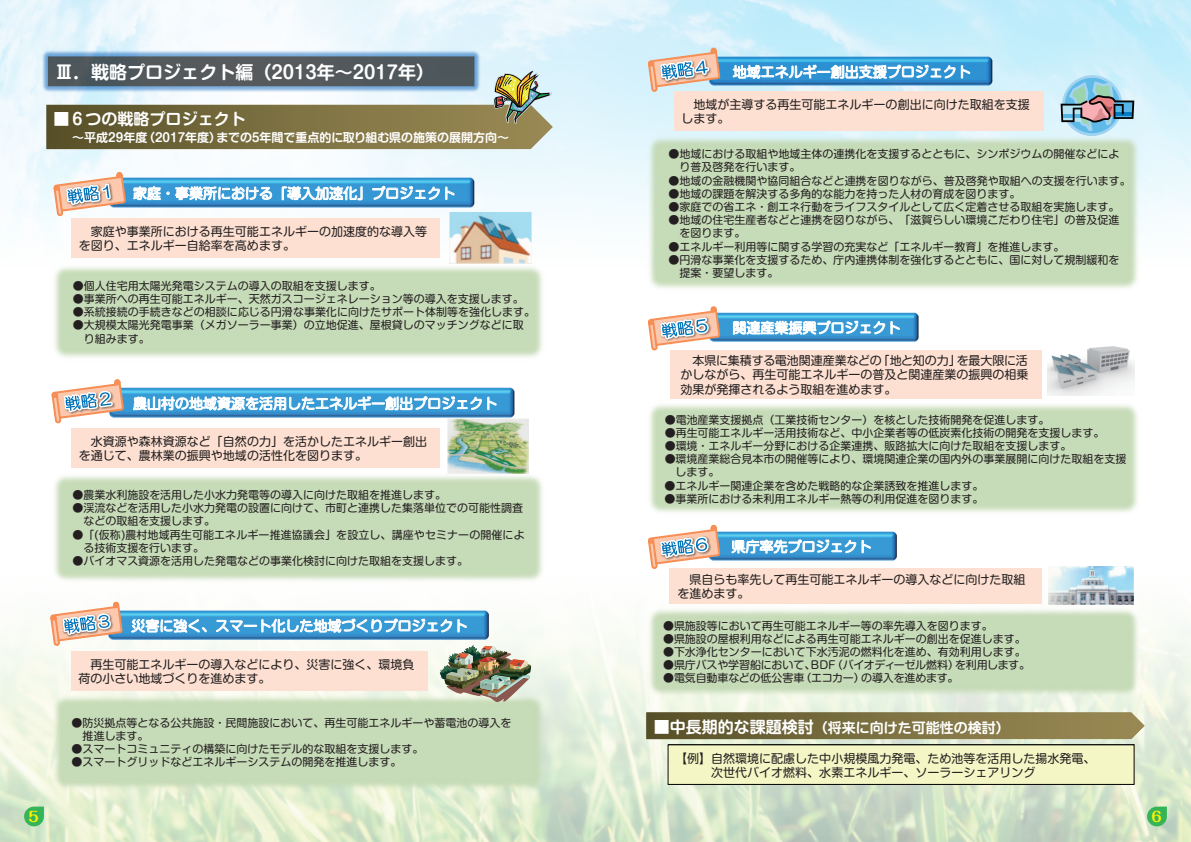
<style>
.page{position:relative;width:1191px;height:842px;background:#fff}
.page>*{position:absolute;margin:0;border:0;box-sizing:border-box;transform-origin:0 0}
.t1{font:700 18px "Shin M Go Pro De";color:#fff}
.t2{font:700 16px "Shin M Go Pro De";color:#fff}
.t3{font:14px "Shin M Go Pro";color:#fff}
.t4{font:700 14px "Shin M Go Pro De";color:#fff}
.t5{font:700 14px "Maru Fo Pro";color:#fff101}
.t6{font:12px/14.4px "Shin M Go Pro";color:#231f20}
.t7{font:700 12px "Shin M Go Pro De";color:#fff}
.t8{font:11px/13.2px "Shin M Go Pro";color:#231f20}
.t9{font:11px "Shin M Go Pro";letter-spacing:-.03em;color:#231f20}
.s1{font-family:"Shin M Go Pro";font-weight:400;font-size:16px}
.s2{font-size:16px}
</style>
<div class="page">
<img style="left:0;top:567px;width:1191px;height:275px">
<svg style="left:24px;top:821px;width:20px;height:5px"></svg>
<svg style="left:1147px;top:806px;width:19px;height:20px"></svg>
<img style="left:39px;top:48px;width:443px;height:46px">
<img style="left:46px;top:105px;width:507px;height:44px">
<img style="left:22px;top:233px;width:553px;height:155px">
<div style="left:71px;top:218px;width:368px;height:40px;background:#fde0d1"></div>
<img style="left:126px;top:178px;width:348px;height:29px">
<svg style="left:133px;top:186px;width:28px;height:14px"></svg>
<svg style="left:175px;top:185px;width:97px;height:16px"></svg>
<svg style="left:282px;top:185px;width:80px;height:15px"></svg>
<svg style="left:372px;top:186px;width:82px;height:14px"></svg>
<svg style="left:54px;top:172px;width:72px;height:44px"></svg>
<img style="left:22px;top:442px;width:553px;height:171px">
<img style="left:447px;top:419px;width:81px;height:54px">
<div style="left:71px;top:428px;width:368px;height:40px;background:#fde0d1"></div>
<img style="left:124px;top:388px;width:390px;height:29px">
<svg style="left:133px;top:396px;width:363px;height:14px"></svg>
<svg style="left:51px;top:379px;width:73px;height:44px"></svg>
<img style="left:22px;top:663px;width:553px;height:158px">
<div style="left:71px;top:651px;width:357px;height:40px;background:#fde0d1"></div>
<img style="left:123px;top:610px;width:365px;height:30px">
<svg style="left:131px;top:613px;width:76px;height:20px"></svg>
<svg style="left:216px;top:618px;width:236px;height:15px"></svg>
<svg style="left:458px;top:619px;width:9px;height:13px"></svg>
<img style="left:440px;top:645px;width:91px;height:57px">
<svg style="left:50px;top:602px;width:73px;height:44px"></svg>
<img style="left:494px;top:70px;width:58px;height:54px">
<img style="left:646px;top:728px;width:498px;height:11px">
<svg style="left:667px;top:744px;width:467px;height:41px"></svg>
<img style="left:616px;top:104px;width:554px;height:184px">
<div style="left:673px;top:91px;width:370px;height:40px;background:#fde0d1"></div>
<img style="left:720px;top:56px;width:272px;height:30px">
<svg style="left:733px;top:65px;width:222px;height:14px"></svg>
<svg style="left:961px;top:65px;width:9px;height:13px"></svg>
<svg style="left:1060px;top:75px;width:74px;height:61px"></svg>
<svg style="left:648px;top:48px;width:72px;height:44px"></svg>
<img style="left:647px;top:371px;width:491px;height:174px">
<div style="left:670px;top:350px;width:372px;height:48px;background:#fde0d1"></div>
<img style="left:720px;top:312px;width:199px;height:30px">
<svg style="left:733px;top:321px;width:166px;height:14px"></svg>
<img style="left:1047px;top:346px;width:87px;height:49px">
<svg style="left:648px;top:306px;width:72px;height:44px"></svg>
<img style="left:616px;top:576px;width:554px;height:152px">
<div style="left:669px;top:568px;width:373px;height:36px;background:#fde0d1"></div>
<img style="left:720px;top:531px;width:176px;height:30px">
<svg style="left:731px;top:539px;width:139px;height:14px"></svg>
<svg style="left:648px;top:525px;width:72px;height:51px"></svg>
<img style="left:449px;top:212px;width:82px;height:51px">
<img style="left:1048px;top:567px;width:85px;height:37px">
<h1 class="t1" style="left:55px;top:57px;width:380px">Ⅲ．戦略プロジェクト編（2013年～2017年）</h1>
<h2 class="t2" style="left:53px;top:106px;width:194px">■６つの戦略プロジェクト</h2>
<p class="t7" style="left:60px;top:128px;width:450px">　～平成29年度（2017年度）までの５年間で重点的に取り組む県の施策の展開方向～</p>
<p class="t3" style="left:133px;top:182px;width:324px">家庭・事業所における「導入加速化」プロジェクト</p>
<p class="t6" style="left:79px;top:223px;width:350px">　家庭や事業所における再生可能エネルギーの加速度的な導入等</p>
<p class="t6" style="left:78px;top:237px;width:218px">を図り、エネルギー自給率を高めます。</p>
<p class="t8" style="left:73px;top:278px;width:309px">●個人住宅用太陽光発電システムの導入の取組を支援します。</p>
<p class="t8" style="left:73px;top:291px;width:452px">●事業所への再生可能エネルギー、天然ガスコージェネレーション等の導入を支援します。</p>
<p class="t8" style="left:73px;top:304px;width:464px">●系統接続の手続きなどの相談に応じる円滑な事業化に向けたサポート体制等を強化します。</p>
<p class="t8" style="left:73px;top:317px;width:452px">●大規模太陽光発電事業（メガソーラー事業）の立地促進、屋根貸しのマッチングなどに取　り組みます。</p>
<p class="t3" style="left:133px;top:392px;width:366px">農山村の地域資源を活用したエネルギー創出プロジェクト</p>
<p class="t6" style="left:79px;top:433px;width:349px">　水資源や森林資源など「自然の力」を活かしたエネルギー創出を通じて、農林業の振興や地域の活性化を図ります。</p>
<p class="t6" style="left:294px;top:447px;width:85px">につなげます。</p>
<p class="t8" style="left:72px;top:487px;width:375px">●農業水利施設を活用した小水力発電等の導入に向けた取組を推進します。</p>
<p class="t8" style="left:72px;top:500px;width:452px">●渓流などを活用した小水力発電の設置に向けて、市町と連携した集落単位での可能性調査　などの取組を支援します。</p>
<p class="t8" style="left:72px;top:526px;width:454px">●「(仮称)農村地域再生可能エネルギー推進協議会」を設立し、講座やセミナーの開催によ　る技術支援を行います。</p>
<p class="t8" style="left:72px;top:553px;width:397px">●バイオマス資源を活用した発電などの事業化検討に向けた取組を支援します。</p>
<p class="t3" style="left:131px;top:614px;width:338px">災害に強く、スマート化した地域づくりプロジェクト</p>
<p class="t6" style="left:78px;top:655px;width:337px;text-indent:12px">再生可能エネルギーの導入などにより、災害に強く、環境負荷の小さい地域づくりを進めます。</p>
<p class="t8" style="left:72px;top:714px;width:441px">●防災拠点等となる公共施設・民間施設において、再生可能エネルギーや蓄電池の導入を　推進します。</p>
<p class="t8" style="left:72px;top:741px;width:353px">●スマートコミュニティの構築に向けたモデル的な取組を支援します。</p>
<p class="t8" style="left:72px;top:754px;width:331px">●スマートグリッドなどエネルギーシステムの開発を推進します。</p>
<p class="t3" style="left:732px;top:61px;width:240px">地域エネルギー創出支援プロジェクト</p>
<p class="t6" style="left:681px;top:96px;width:350px">　地域が主導する再生可能エネルギーの創出に向けた取組を支援</p>
<p class="t6" style="left:681px;top:110px;width:49px">します。</p>
<p class="t8" style="left:668px;top:146px;width:452px">●地域における取組や地域主体の連携化を支援するとともに、シンポジウムの開催などによ　り普及啓発を行います。</p>
<p class="t8" style="left:668px;top:173px;width:464px">●地域の金融機関や協同組合などと連携を図りながら、普及啓発や取組への支援を行います。</p>
<p class="t8" style="left:668px;top:186px;width:353px">●地域の課題を解決する多角的な能力を持った人材の育成を図ります。</p>
<p class="t8" style="left:668px;top:199px;width:452px">●家庭での省エネ・創エネ行動をライフスタイルとして広く定着させる取組を実施します。</p>
<p class="t8" style="left:668px;top:212px;width:452px">●地域の住宅生産者などと連携を図りながら、「滋賀らしい環境こだわり住宅」の普及促進　を図ります。</p>
<p class="t8" style="left:668px;top:238px;width:397px">●エネルギー利用等に関する学習の充実など「エネルギー教育」を推進します。</p>
<p class="t8" style="left:668px;top:252px;width:452px">●円滑な事業化を支援するため、庁内連携体制を強化するとともに、国に対して規制緩和を　提案・要望します。</p>
<p class="t3" style="left:732px;top:316px;width:170px">関連産業振興プロジェクト</p>
<p class="t6" style="left:680px;top:352px;width:349px;text-align:justify">　本県に集積する電池関連産業などの「地と知の力」を最大限に活かしながら、再生可能エネルギーの普及と関連産業の振興の相乗効果が発揮されるよう取組を進めます。</p>
<p class="t6" style="left:690px;top:352px;width:73px">本県に集積す</p>
<p class="t6" style="left:678px;top:352px;width:349px;text-align:justify;text-indent:168px">の「地と知の力」を最大限に活かしながら、再生可能エネルギーの普及と関連産業の振興の相乗効果が発揮されるよう取組を進めます。</p>
<p class="t8" style="left:664px;top:412px;width:386px">●電池産業支援拠点（工業技術センター）を核とした技術開発を促進します。</p>
<p class="t8" style="left:664px;top:425px;width:441px">●再生可能エネルギー活用技術など、中小企業者等の低炭素化技術の開発を支援します。</p>
<p class="t8" style="left:664px;top:438px;width:408px">●環境・エネルギー分野における企業連携、販路拡大に向けた取組を支援します。</p>
<p class="t8" style="left:664px;top:451px;width:463px">●環境産業総合見本市の開催等により、環境関連企業の国内外の事業展開に向けた取組を支援　します。</p>
<p class="t8" style="left:664px;top:477px;width:320px">●エネルギー関連企業を含めた戦略的な企業誘致を推進します。</p>
<p class="t8" style="left:664px;top:491px;width:320px">●事業所における未利用エネルギー熱等の利用促進を図ります。</p>
<p class="t3" style="left:731px;top:535px;width:142px">県庁率先プロジェクト</p>
<p class="t6" style="left:677px;top:571px;width:349px">　県自らも率先して再生可能エネルギーの導入などに向けた取組</p>
<p class="t6" style="left:677px;top:585px;width:73px">を進めます。</p>
<p class="t8" style="left:663px;top:618px;width:331px">●県施設等において再生可能エネルギー等の率先導入を図ります。</p>
<p class="t8" style="left:663px;top:631px;width:364px">●県施設の屋根利用などによる再生可能エネルギーの創出を促進します。</p>
<p class="t8" style="left:663px;top:644px;width:364px">●下水浄化センターにおいて下水汚泥の燃料化を進め、有効利用します。</p>
<p class="t9" style="left:663px;top:656px;width:368px">●県庁バスや学習船において、ＢＤＦ（バイオディーゼル燃料）を利用します。</p>
<p class="t8" style="left:663px;top:670px;width:297px">●電気自動車などの低公害車（エコカー）の導入を進めます。</p>
<p class="t4" style="left:653px;top:716px;width:357px"><span class="s1">■</span><span class="s2">中長期的な課題検討</span>（将来に向けた可能性の検討）</p>
<p class="t6" style="left:675px;top:749px;width:421px">【例】自然環境に配慮した中小規模風力発電、ため池等を活用した揚水発電、　　　次世代バイオ燃料、水素エネルギー、ソーラーシェアリング</p>
<p class="t5" style="left:29px;top:805px;width:12px">5</p>
<p class="t5" style="left:1151px;top:805px;width:12px">6</p>
</div>
